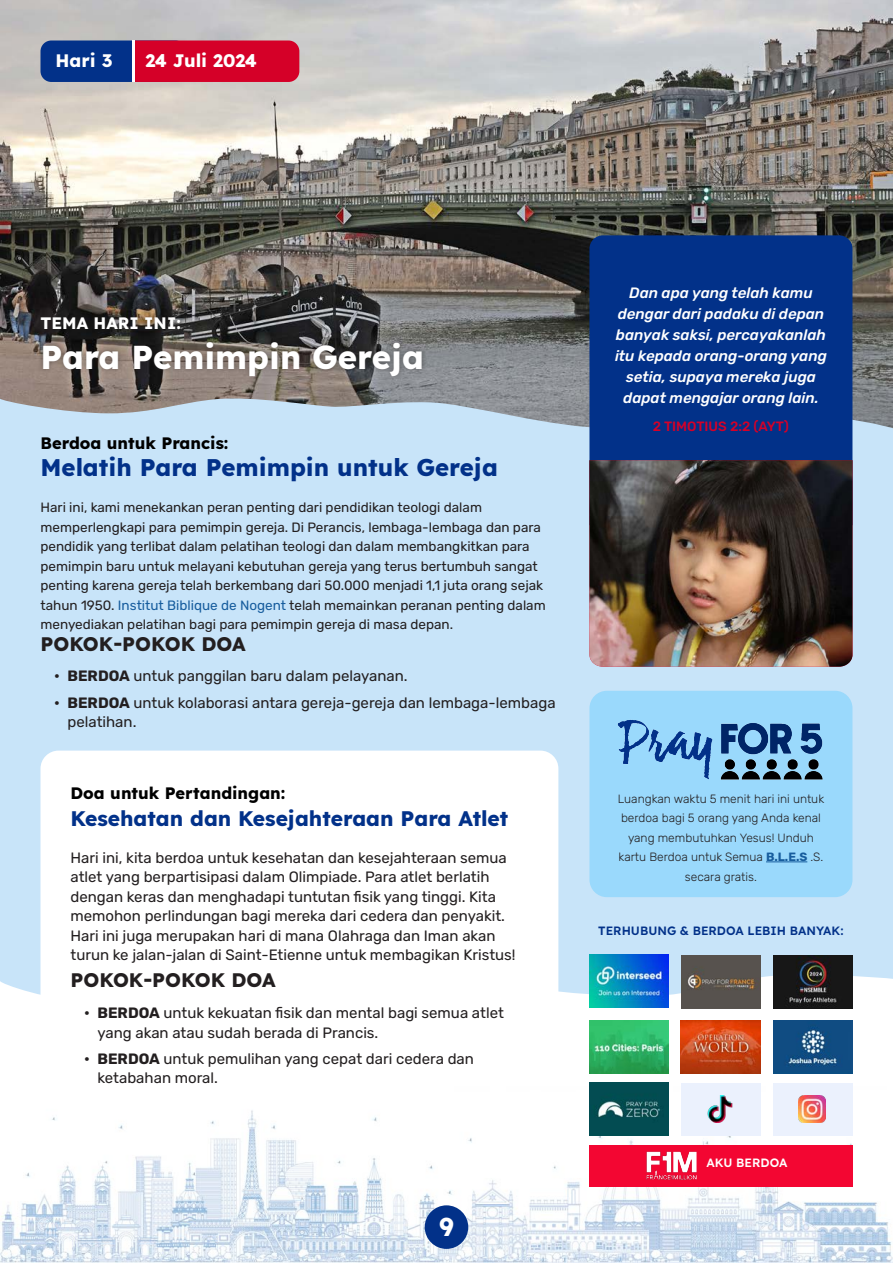
<style>
.page{position:relative;width:893px;height:1263px;background:#fff}
.page>*{position:absolute;margin:0;border:0;box-sizing:border-box;transform-origin:0 0}
.Heading_1{font:700 33px "Lexend";color:#fff}
.t1{font:700 25.5px "Lexend";color:#fff}
.Heading_2{font:700 24px "Lexend";color:#023189}
.Heading_2-2{font:700 21px "Lexend";color:#023189}
.Prayer_Point_Title{font:700 19.5px "Lexend";color:#231f20}
.Date_No{font:700 18px "Lexend";color:#fff}
.Day_No{font:700 18px "Lexend";color:#fff}
.Prayer_Theme{font:700 16.5px "Lexend";color:#000}
.Theme_title{font:700 16.5px "Lexend";color:#fff}
.t2{font:15px/19.5px "Rubik";color:#231f20}
.Bible_Verse{font:italic 500 15px/21px "Rubik";color:#fff;text-align:center}
.t3{font:13.5px/19.5px "Rubik";color:#231f20}
.Bible_Name{font:500 13.5px "Rubik";color:#d50028}
.Pray_for_5{font:300 12px/19.5px "Rubik";color:#231f20;text-align:center}
.Read_More_Button{font:600 12px "Lexend";color:#023189}
.t4{font:600 12px "Lexend";color:#fff}
.s1{color:#175d9e}
.s2{font-weight:700}
.s3{font-weight:700;color:#175d9e}
</style>
<div class="page">
<img style="left:0;top:1086px;width:893px;height:177px">
<div style="left:425px;top:1205px;width:43px;height:44px;background:#023189;border-radius:50%"></div>
<img style="left:0;top:0;width:893px;height:396px">
<div style="left:0;top:396px;width:893px;height:605px;background:#c8e4f9"></div>
<div style="left:589px;top:235px;width:263px;height:225px;background:#023189"></div>
<div style="left:36px;top:312px;width:392px;height:69px;background:#231f20;opacity:.51"></div>
<img style="left:589px;top:460px;width:263px;height:207px">
<div style="left:41px;top:41px;width:145px;height:41px;background:#023189;border-radius:11px"></div>
<div style="left:135px;top:41px;width:164px;height:41px;background:#d50028"></div>
<hr style="left:132px;top:40px;width:3px;height:42px;background:#fff">
<div style="left:40px;top:751px;width:518px;height:314px;background:#fff;border-radius:18px"></div>
<div style="left:589px;top:691px;width:263px;height:206px;background:#9ad9fc;border-radius:17px"></div>
<img style="left:618px;top:720px;width:205px;height:59px">
<img style="left:589px;top:954px;width:80px;height:53px">
<img style="left:681px;top:955px;width:80px;height:53px">
<img style="left:773px;top:955px;width:79px;height:53px">
<img style="left:589px;top:1020px;width:80px;height:53px">
<img style="left:681px;top:1020px;width:79px;height:53px">
<img style="left:773px;top:1020px;width:79px;height:53px">
<img style="left:589px;top:1083px;width:79px;height:53px">
<div style="left:681px;top:1083px;width:79px;height:53px;background:#ebf1fd"></div>
<div style="left:773px;top:1083px;width:79px;height:53px;background:#ebf1fd"></div>
<img style="left:707px;top:1095px;width:26px;height:28px">
<img style="left:799px;top:1095px;width:27px;height:28px">
<hr style="left:766px;top:861px;width:41px;height:1px;background:#175d9e">
<div style="left:589px;top:1145px;width:263px;height:41px;background:#f30632"></div>
<img style="left:646px;top:1151px;width:50px;height:29px">
<p class="Day_No" style="left:56px;top:47px;width:59px">Hari 3</p>
<p class="Date_No" style="left:145px;top:47px;width:113px">24 Juli 2024</p>
<p class="Theme_title" style="left:40px;top:310px;width:142px">TEMA HARI INI:</p>
<p class="Heading_1" style="left:40px;top:331px;width:385px">Para Pemimpin Gereja</p>
<p class="Prayer_Theme" style="left:40px;top:430px;width:189px">Berdoa untuk Prancis:</p>
<p class="Heading_2" style="left:40px;top:448px;width:459px">Melatih Para Pemimpin untuk Gereja</p>
<p class="t3" style="left:40px;top:498px;width:507px">Hari ini, kami menekankan peran penting dari pendidikan teologi dalam memperlengkapi para pemimpin gereja. Di Perancis, lembaga-lembaga dan para pendidik yang terlibat dalam pelatihan teologi dan dalam membangkitkan para pemimpin baru untuk melayani kebutuhan gereja yang terus bertumbuh sangat penting karena gereja telah berkembang dari 50.000 menjadi 1,1 juta orang sejak tahun 1950. <span class="s1">Institut Biblique de Nogent</span> telah memainkan peranan penting dalam menyediakan pelatihan bagi para pemimpin gereja di masa depan.</p>
<p class="t2" style="left:54px;top:667px;width:355px"><span class="s2">• BERDOA</span> untuk panggilan baru dalam pelayanan.</p>
<p class="t2" style="left:68px;top:693px;width:490px;text-indent:-14px"><span class="s2">• BERDOA</span> untuk kolaborasi antara gereja-gereja dan lembaga-lembaga pelatihan.</p>
<p class="Prayer_Point_Title" style="left:40px;top:628px;width:207px">POKOK-POKOK DOA</p>
<p class="Prayer_Theme" style="left:70px;top:780px;width:216px">Doa untuk Pertandingan:</p>
<p class="Heading_2-2" style="left:70px;top:802px;width:439px">Kesehatan dan Kesejahteraan Para Atlet</p>
<p class="t2" style="left:70px;top:848px;width:447px">Hari ini, kita berdoa untuk kesehatan dan kesejahteraan semua atlet yang berpartisipasi dalam Olimpiade. Para atlet berlatih dengan keras dan menghadapi tuntutan fisik yang tinggi. Kita memohon perlindungan bagi mereka dari cedera dan penyakit.<br>Hari ini juga merupakan hari di mana Olahraga dan Iman akan turun ke jalan-jalan di Saint-Etienne untuk membagikan Kristus!</p>
<p class="Prayer_Point_Title" style="left:70px;top:965px;width:207px">POKOK-POKOK DOA</p>
<p class="t2" style="left:98px;top:1003px;width:408px;text-indent:-14px"><span class="s2">• BERDOA</span> untuk kekuatan fisik dan mental bagi semua atlet yang akan atau sudah berada di Prancis.</p>
<p class="t2" style="left:98px;top:1049px;width:378px;text-indent:-14px"><span class="s2">• BERDOA</span> untuk pemulihan yang cepat dari cedera dan ketabahan moral.</p>
<h2 class="t1" style="left:439px;top:1206px;width:16px">9</h2>
<p class="Bible_Verse" style="left:615px;top:283px;width:213px">Dan apa yang telah kamu dengar dari padaku di depan banyak saksi, percayakanlah itu kepada orang-orang yang setia, supaya mereka juga dapat mengajar orang lain.</p>
<p class="Bible_Name" style="left:653px;top:419px;width:138px">2 TIMOTIUS 2:2 (AYT)</p>
<p class="Pray_for_5" style="left:618px;top:789px;width:208px">Luangkan waktu 5 menit hari ini untuk berdoa bagi 5 orang yang Anda kenal yang membutuhkan Yesus! Unduh kartu Berdoa untuk Semua <span class="s3">B.L.E.S</span> .S. secara gratis.</p>
<p class="Read_More_Button" style="left:598px;top:921px;width:247px">TERHUBUNG &amp; BERDOA LEBIH BANYAK:</p>
<p class="t4" style="left:706px;top:1154px;width:82px">AKU BERDOA</p>
</div>
